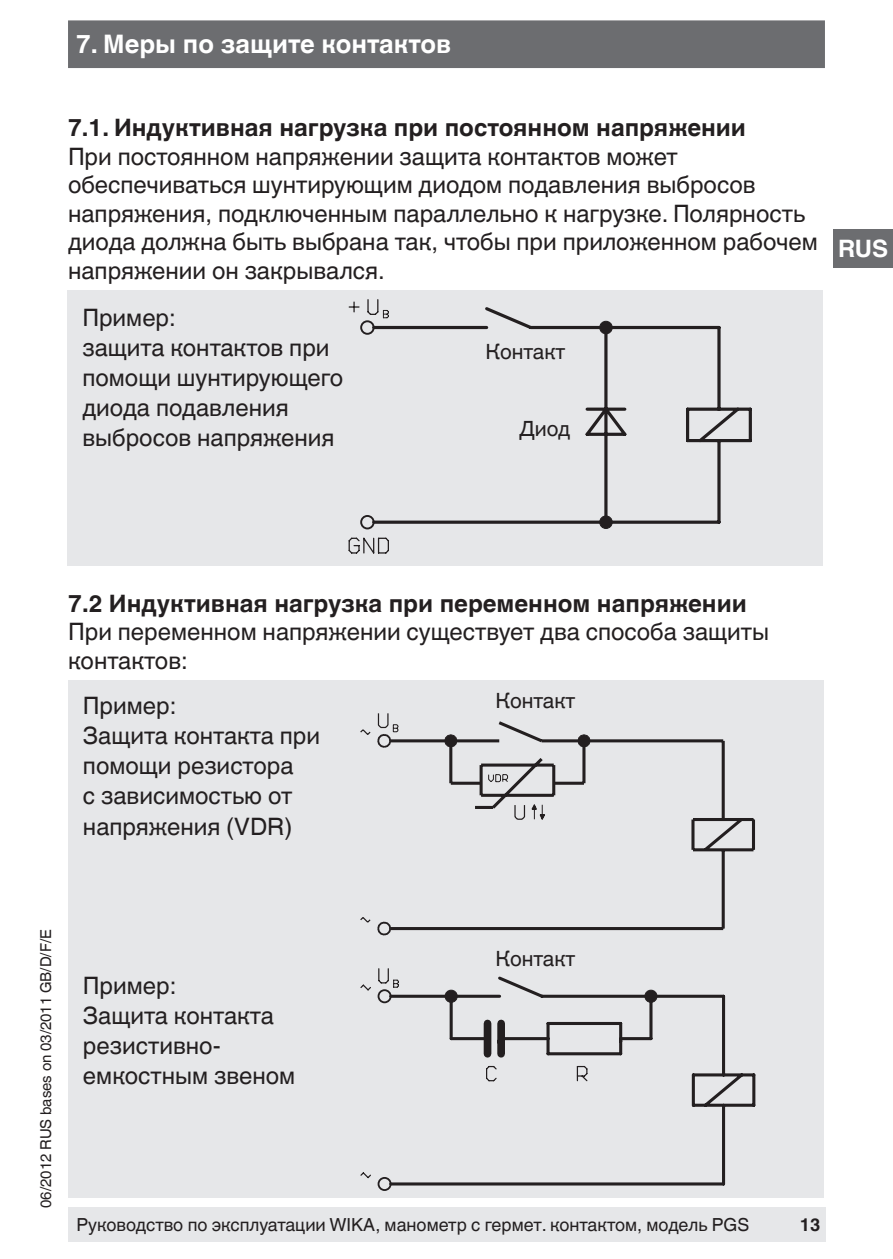
<style>
.page{position:relative;width:893px;height:1259px;background:#fff}
.page>*{position:absolute;margin:0;border:0;box-sizing:border-box;transform-origin:0 0}
.t1{font:700 25.5px "Helvetica World";color:#fff}
.t2{font:24px/30px "Helvetica World";color:#231f20}
.t3{font:700 24px "Helvetica World";color:#231f20}
.t4{font:700 24px "Helvetica World";color:#fff}
.t5{font:21px "Helvetica World";color:#231f20}
.t6{font:18px "Helvetica World";color:#231f20}
.t7{font:700 18px "Helvetica World";color:#231f20}
.t8{font:15px "Helvetica World";color:#231f20}
</style>
<div class="page">
<div style="left:68px;top:1208px;width:758px;height:34px;background:#e6e7e9"></div>
<div style="left:68px;top:20px;width:757px;height:48px;background:#6c6d70;border:3px solid #6c6d70"></div>
<div style="left:833px;top:229px;width:60px;height:38px;background:#6c6d70"></div>
<div style="left:68px;top:290px;width:755px;height:276px;background:#e6e7e9"></div>
<div style="left:68px;top:681px;width:756px;height:517px;background:#e6e7e9"></div>
<svg style="left:389px;top:307px;width:363px;height:218px"></svg>
<svg style="left:348px;top:299px;width:41px;height:231px"></svg>
<div style="left:600px;top:321px;width:12px;height:13px;background:#231f20;border-radius:50%"></div>
<div style="left:600px;top:321px;width:12px;height:13px;border:1px solid #231f20;border-radius:50%"></div>
<div style="left:600px;top:516px;width:12px;height:12px;background:#231f20;border-radius:50%"></div>
<div style="left:600px;top:516px;width:12px;height:12px;border:1px solid #231f20;border-radius:50%"></div>
<svg style="left:348px;top:537px;width:41px;height:17px"></svg>
<svg style="left:399px;top:721px;width:356px;height:210px"></svg>
<svg style="left:578px;top:734px;width:12px;height:13px"></svg>
<svg style="left:444px;top:734px;width:13px;height:13px"></svg>
<svg style="left:451px;top:781px;width:21px;height:4px"></svg>
<hr style="left:449px;top:741px;width:3px;height:42px;background:#231f20">
<svg style="left:557px;top:781px;width:27px;height:4px"></svg>
<hr style="left:582px;top:741px;width:3px;height:42px;background:#231f20">
<svg style="left:360px;top:713px;width:39px;height:223px"></svg>
<svg style="left:472px;top:754px;width:85px;height:67px"></svg>
<svg style="left:399px;top:976px;width:356px;height:210px"></svg>
<div style="left:645px;top:990px;width:12px;height:12px;background:#231f20;border-radius:50%"></div>
<div style="left:645px;top:990px;width:12px;height:12px;border:1px solid #231f20;border-radius:50%"></div>
<div style="left:445px;top:990px;width:12px;height:12px;background:#231f20;border-radius:50%"></div>
<div style="left:445px;top:990px;width:12px;height:12px;border:1px solid #231f20;border-radius:50%"></div>
<hr style="left:548px;top:1022px;width:73px;height:3px;background:#231f20">
<hr style="left:619px;top:1023px;width:3px;height:18px;background:#231f20">
<hr style="left:548px;top:1052px;width:73px;height:3px;background:#231f20">
<svg style="left:546px;top:1038px;width:4px;height:15px"></svg>
<svg style="left:546px;top:1023px;width:4px;height:15px"></svg>
<svg style="left:485px;top:1064px;width:13px;height:18px"></svg>
<hr style="left:450px;top:996px;width:3px;height:42px;background:#231f20">
<svg style="left:619px;top:1041px;width:3px;height:12px"></svg>
<hr style="left:621px;top:1037px;width:30px;height:3px;background:#231f20">
<hr style="left:649px;top:996px;width:3px;height:42px;background:#231f20">
<svg style="left:360px;top:968px;width:39px;height:223px"></svg>
<div style="left:484px;top:1023px;width:7px;height:30px;background:#231f20"></div>
<div style="left:497px;top:1023px;width:8px;height:18px;background:#231f20"></div>
<div style="left:497px;top:1041px;width:8px;height:12px;background:#231f20"></div>
<hr style="left:451px;top:1037px;width:36px;height:3px;background:#231f20">
<hr style="left:501px;top:1037px;width:47px;height:3px;background:#231f20">
<svg style="left:576px;top:1064px;width:13px;height:18px"></svg>
<p class="t1" style="left:76px;top:30px;width:376px">7. Меры по защите контактов</p>
<p class="t3" style="left:68px;top:114px;width:679px">7.1. Индуктивная нагрузка при постоянном напряжении</p>
<p class="t2" style="left:68px;top:142px;width:751px;line-height:28.5px">При постоянном напряжении защита контактов может обеспечиваться шунтирующим диодом подавления выбросов напряжения, подключенным параллельно к нагрузке. Полярность диода должна быть выбрана так, чтобы при приложенном рабочем напряжении он закрывался.</p>
<p class="t2" style="left:82px;top:302px;width:262px">Пример:<br>защита контактов при помощи шунтирующего диода подавления выбросов напряжения</p>
<p class="t5" style="left:486px;top:339px;width:81px">Контакт</p>
<p class="t5" style="left:519px;top:416px;width:52px">Диод</p>
<p class="t4" style="left:838px;top:235px;width:52px">RUS</p>
<p class="t3" style="left:68px;top:589px;width:680px">7.2 Индуктивная нагрузка при переменном напряжении</p>
<p class="t2" style="left:68px;top:618px;width:702px;line-height:28.5px">При переменном напряжении существует два способа защиты контактов:</p>
<p class="t2" style="left:83px;top:691px;width:239px">Пример:<br>Защита контакта при помощи резистора<br>с зависимостью от напряжения (VDR)</p>
<p class="t5" style="left:496px;top:688px;width:81px">Контакт</p>
<p class="t8" style="left:37px;top:1208px;width:280px;rotate:-90deg">06/2012 RUS bases on 03/2011 GB/D/F/E</p>
<p class="t2" style="left:83px;top:971px;width:214px">Пример:<br>Защита контакта резистивно&shy;емкостным звеном</p>
<p class="t5" style="left:496px;top:946px;width:81px">Контакт</p>
<p class="t6" style="left:77px;top:1214px;width:674px">Руководство по эксплуатации WIKA, манометр с гермет. контактом, модель PGS</p>
<p class="t7" style="left:800px;top:1214px;width:22px">13</p>
</div>
